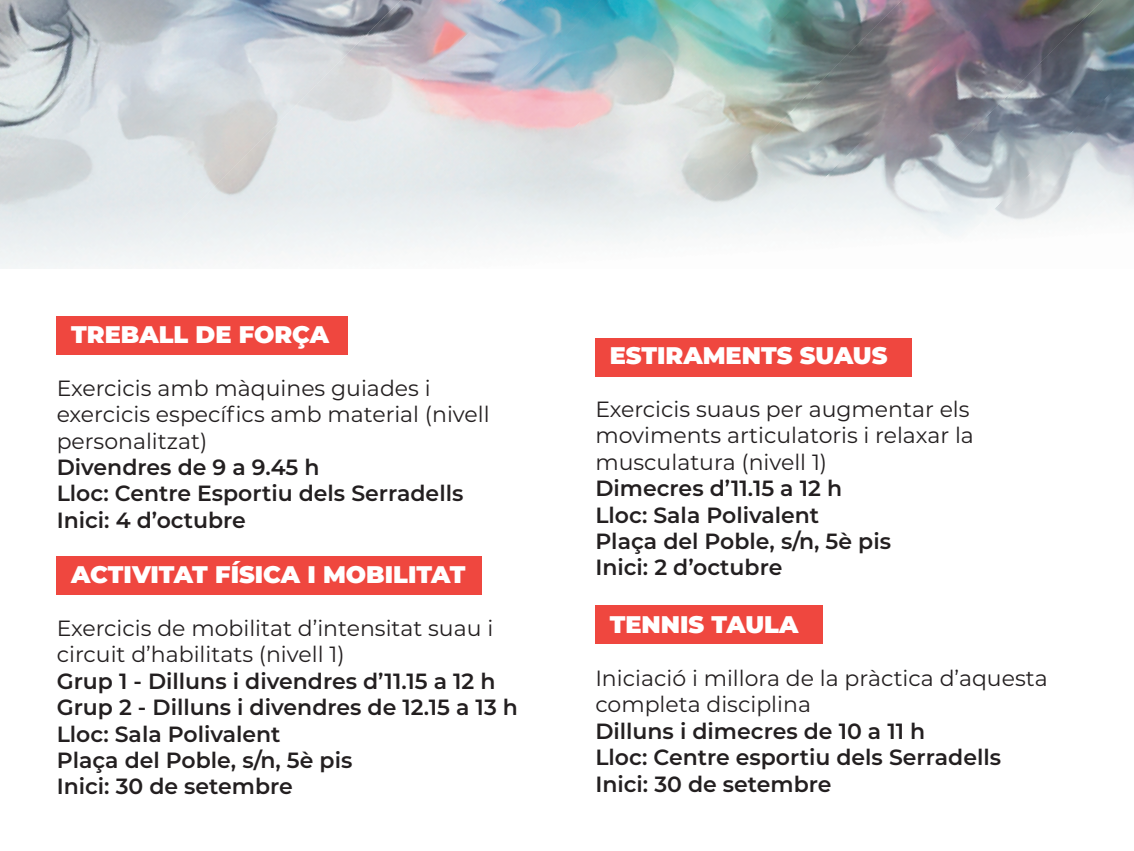
<style>
.page{position:relative;width:1134px;height:851px;background:#fff}
.page>*{position:absolute;margin:0;border:0;box-sizing:border-box;transform-origin:0 0}
.t1{font:900 24px "Montserrat";color:#fff}
.t2{font:600 22px/26.4px "Montserrat";color:#231f20}
.t3{font:22px/26.4px "Montserrat";color:#231f20}
</style>
<div class="page">
<div style="left:57px;top:317px;width:291px;height:38px;background:#ef473f"></div>
<div style="left:57px;top:556px;width:425px;height:38px;background:#ef473f"></div>
<div style="left:595px;top:338px;width:317px;height:38px;background:#ef473f"></div>
<div style="left:595px;top:605px;width:228px;height:38px;background:#ef473f"></div>
<img style="left:0;top:0;width:131px;height:269px">
<img style="left:0;top:0;width:101px;height:101px">
<img style="left:332px;top:0;width:100px;height:269px">
<img style="left:432px;top:0;width:101px;height:269px">
<img style="left:533px;top:0;width:99px;height:247px">
<img style="left:231px;top:0;width:136px;height:85px">
<img style="left:632px;top:0;width:101px;height:242px">
<img style="left:332px;top:0;width:69px;height:35px">
<img style="left:733px;top:0;width:100px;height:235px">
<img style="left:833px;top:0;width:301px;height:233px">
<img style="left:934px;top:69px;width:200px;height:167px">
<img style="left:1034px;top:169px;width:100px;height:67px">
<p class="t1" style="left:71px;top:316px;width:260px">TREBALL DE FORÇA</p>
<p class="t3" style="left:57px;top:374px;width:434px">Exercicis amb màquines guiades i exercicis específics amb material (nivell personalitzat)</p>
<p class="t2" style="left:57px;top:453px;width:408px">Divendres de 9 a 9.45 h<br>Lloc: Centre Esportiu dels Serradells<br>Inici: 4 d’octubre</p>
<p class="t1" style="left:71px;top:556px;width:396px">ACTIVITAT FÍSICA I MOBILITAT</p>
<p class="t3" style="left:57px;top:614px;width:438px">Exercicis de mobilitat d’intensitat suau i circuit d’habilitats (nivell 1)</p>
<p class="t2" style="left:57px;top:666px;width:463px">Grup 1 - Dilluns i divendres d’11.15 a 12 h<br>Grup 2 - Dilluns i divendres de 12.15 a 13 h<br>Lloc: Sala Polivalent<br>Plaça del Poble, s/n, 5è pis<br>Inici: 30 de setembre</p>
<p class="t1" style="left:610px;top:337px;width:279px">ESTIRAMENTS SUAUS</p>
<p class="t3" style="left:595px;top:395px;width:380px">Exercicis suaus per augmentar els moviments articulatoris i relaxar la musculatura (nivell 1)</p>
<p class="t2" style="left:595px;top:474px;width:297px">Dimecres d’11.15 a 12 h<br>Lloc: Sala Polivalent<br>Plaça del Poble, s/n, 5è pis<br>Inici: 2 d’octubre</p>
<p class="t1" style="left:610px;top:606px;width:190px">TENNIS TAULA</p>
<p class="t3" style="left:595px;top:664px;width:454px">Iniciació i millora de la pràctica d’aquesta completa disciplina</p>
<p class="t2" style="left:595px;top:716px;width:407px">Dilluns i dimecres de 10 a 11 h<br>Lloc: Centre esportiu dels Serradells<br>Inici: 30 de setembre</p>
</div>
